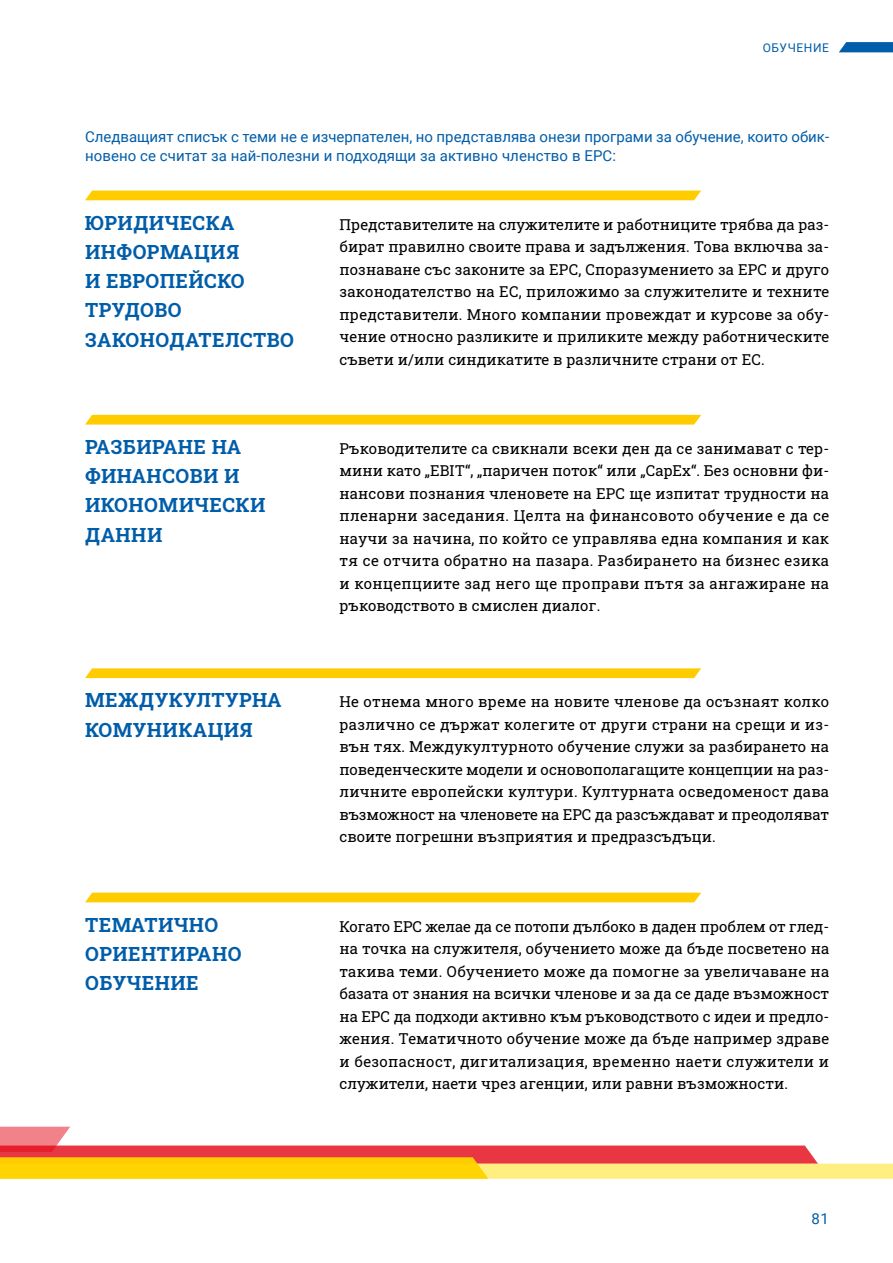
<style>
.page{position:relative;width:893px;height:1263px;background:#fff}
.page>*{position:absolute;margin:0;border:0;box-sizing:border-box;transform-origin:0 0}
._1_4_Head_Infopunkte{font:700 19.5px/29.2px "Roboto Slab";letter-spacing:.025em;color:#005da9}
._2_5_Copy_Infopunkte{font:15px/22.5px "Roboto Slab";letter-spacing:.005em;color:#000;text-align:justify}
._2_4_Einleitungstext{font:15px/19.5px "Roboto";color:#005da9}
.t1{font:12px "Roboto";letter-spacing:.045em;color:#005da9}
</style>
<div class="page">
<svg style="left:839px;top:42px;width:54px;height:10px"></svg>
<svg style="left:0;top:1127px;width:893px;height:52px"></svg>
<div style="left:85px;top:191px;width:616px;height:9px;background:#fc0"></div>
<svg style="left:85px;top:415px;width:616px;height:10px;background:#ffce0d"></svg>
<svg style="left:85px;top:668px;width:616px;height:10px;background:#ffce0c"></svg>
<div style="left:85px;top:893px;width:616px;height:9px;background:#fc0"></div>
<p class="t1" style="left:763px;top:39px;width:68px">ОБУЧЕНИЕ</p>
<p class="_2_4_Einleitungstext" style="left:85px;top:126px;width:746px">Следващият списък с теми не е изчерпателен, но представлява онези програми за обучение, които обик&shy;новено се считат за най-полезни и подходящи за активно членство в ЕРС:</p>
<p class="_1_4_Head_Infopunkte" style="left:85px;top:207px;width:210px">ЮРИДИЧЕСКА<br>ИНФОРМАЦИЯ<br>И ЕВРОПЕЙСКО<br>ТРУДОВО<br>ЗАКОНОДАТЕЛСТВО</p>
<p class="_2_5_Copy_Infopunkte" style="left:339px;top:212px;width:491px">Представителите на служителите и работниците трябва да раз&shy;бират правилно своите права и задължения. Това включва за&shy;познаване със законите за ЕРС, Споразумението за ЕРС и друго законодателство на ЕС, приложимо за служителите и техните представители. Много компании провеждат и курсове за обу&shy;чение относно разликите и приликите между работническите съвети и/или синдикатите в различните страни от ЕС.</p>
<p class="_1_4_Head_Infopunkte" style="left:85px;top:432px;width:182px">РАЗБИРАНЕ НА<br>ФИНАНСОВИ И<br>ИКОНОМИЧЕСКИ<br>ДАННИ</p>
<p class="_2_5_Copy_Infopunkte" style="left:339px;top:437px;width:491px">Ръководителите са свикнали всеки ден да се занимават с тер&shy;мини като „EBIT“, „паричен поток“ или „CapEx“. Без основни фи&shy;нансови познания членовете на ЕРС ще изпитат трудности на пленарни заседания. Целта на финансовото обучение е да се научи за начина, по който се управлява една компания и как тя се отчита обратно на пазара. Разбирането на бизнес езика и концепциите зад него ще проправи пътя за ангажиране на ръководството в смислен диалог.</p>
<p class="_1_4_Head_Infopunkte" style="left:85px;top:685px;width:198px">МЕЖДУКУЛТУРНА<br>КОМУНИКАЦИЯ</p>
<p class="_2_5_Copy_Infopunkte" style="left:339px;top:690px;width:491px">Не отнема много време на новите членове да осъзнаят колко различно се държат колегите от други страни на срещи и из&shy;вън тях. Междукултурното обучение служи за разбирането на поведенческите модели и основополагащите концепции на раз&shy;личните европейски култури. Културната осведоменост дава възможност на членовете на ЕРС да разсъждават и преодоляват своите погрешни възприятия и предразсъдъци.</p>
<p class="_1_4_Head_Infopunkte" style="left:85px;top:909px;width:158px">ТЕМАТИЧНО<br>ОРИЕНТИРАНО<br>ОБУЧЕНИЕ</p>
<p class="_2_5_Copy_Infopunkte" style="left:339px;top:914px;width:491px">Когато ЕРС желае да се потопи дълбоко в даден проблем от глед&shy;на точка на служителя, обучението може да бъде посветено на такива теми. Обучението може да помогне за увеличаване на базата от знания на всички членове и за да се даде възможност на ЕРС да подходи активно към ръководството с идеи и предло&shy;жения. Тематичното обучение може да бъде например здраве и безопасност, дигитализация, временно наети служители и служители, наети чрез агенции, или равни възможности.</p>
<p class="_2_4_Einleitungstext" style="left:811px;top:1208px;width:19px">81</p>
</div>
